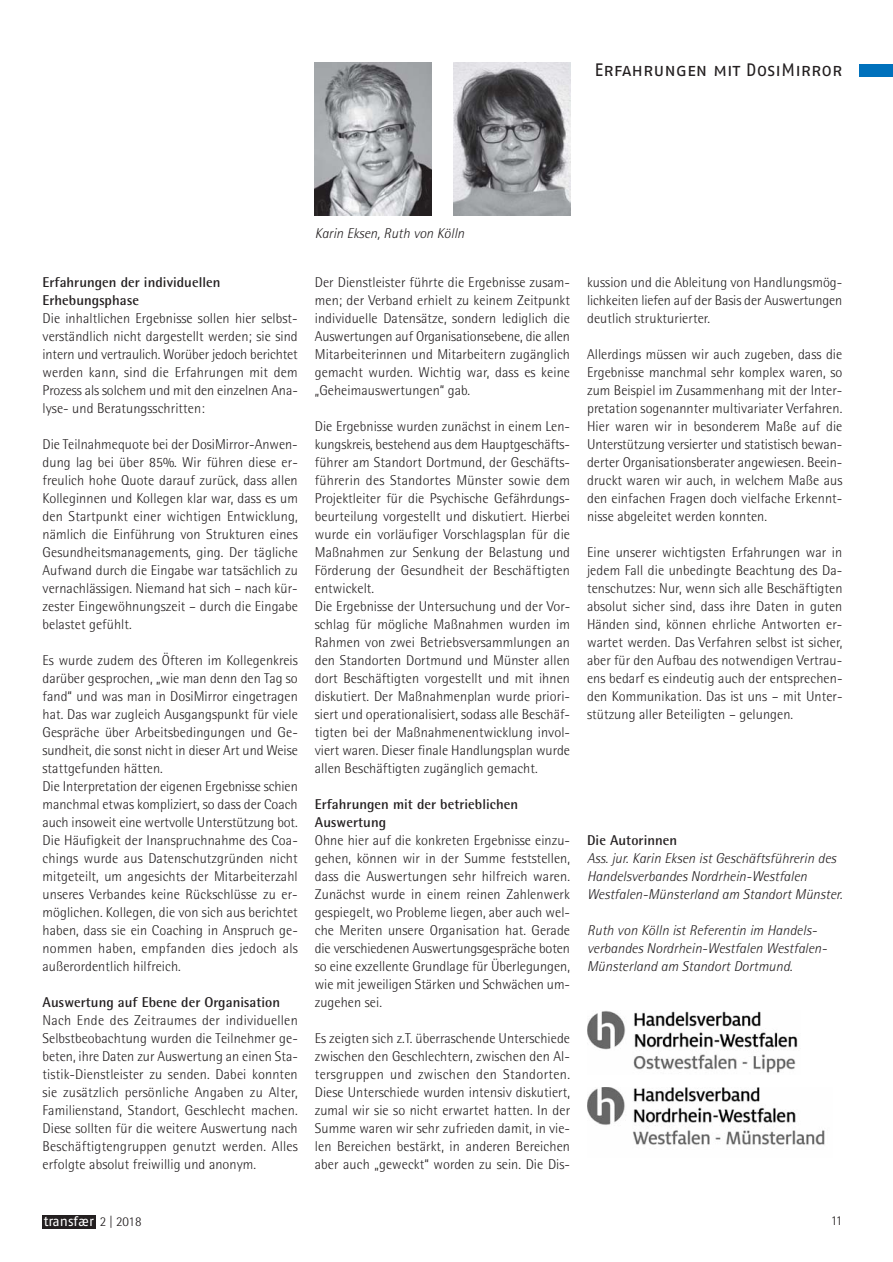
<style>
.page{position:relative;width:893px;height:1262px;background:#fff}
.page>*{position:absolute;margin:0;border:0;box-sizing:border-box;transform-origin:0 0}
.t1{font:18px "Fago No Regular Caps";color:#231f20}
.t2{font:300 14.25px/18px "Rotis Semi Sans";letter-spacing:.005em;color:#231f20;text-align:justify}
.t3{font:italic 300 14.25px/18px "Rotis Semi Sans";letter-spacing:.005em;color:#231f20}
.t4{font:700 14.25px/18px "Rotis Semi Sans";letter-spacing:.005em;color:#231f20}
.t5{font:13.5px "Fago No";color:#fff}
.t6{font:300 13.5px "Rotis Semi Sans";color:#231f20}
.s1{font-family:"Rotis Semi Sans";font-weight:300;color:#231f20}
</style>
<div class="page">
<div style="left:43px;top:1215px;width:53px;height:13px;background:#231f20"></div>
<div style="left:859px;top:64px;width:33px;height:13px;background:#0071bc"></div>
<img style="left:315px;top:62px;width:117px;height:154px">
<img style="left:453px;top:62px;width:117px;height:154px">
<img style="left:587px;top:1011px;width:211px;height:62px">
<img style="left:587px;top:1087px;width:238px;height:58px">
<p class="t1" style="left:594px;top:60px;width:249px">Erfahrungen mit DosiMirror</p>
<p class="t4" style="left:43px;top:273px;width:179px">Erfahrungen der individuellen<br>Erhebungsphase</p>
<p class="t2" style="left:43px;top:309px;width:257px">Die inhaltlichen Ergebnisse sollen hier selbst&shy;verständlich nicht dargestellt werden; sie sind intern und vertraulich. Worüber jedoch berichtet werden kann, sind die Erfahrungen mit dem Prozess als solchem und mit den einzelnen Ana&shy;lyse- und Beratungsschritten:</p>
<p class="t2" style="left:43px;top:435px;width:257px">Die Teilnahmequote bei der DosiMirror-Anwen&shy;dung lag bei über 85%. Wir führen diese er&shy;freulich hohe Quote darauf zurück, dass allen Kolleginnen und Kollegen klar war, dass es um den Startpunkt einer wichtigen Entwicklung, nämlich die Einführung von Strukturen eines Gesundheitsmanagements, ging. Der tägliche Aufwand durch die Eingabe war tatsächlich zu vernachlässigen. Niemand hat sich – nach kür&shy;zester Eingewöhnungszeit – durch die Eingabe belastet gefühlt.</p>
<p class="t2" style="left:43px;top:651px;width:257px;text-align:left">Es wurde zudem des Öfteren im Kollegenkreis darüber gesprochen, „wie man denn den Tag so fand“ und was man in DosiMirror eingetragen hat. Das war zugleich Ausgangspunkt für viele Gespräche über Arbeitsbedingungen und Ge&shy;sundheit, die sonst nicht in dieser Art und Weise stattgefunden hätten.<br>Die Interpretation der eigenen Ergebnisse schien manchmal etwas kompliziert, so dass der Coach auch insoweit eine wertvolle Unterstützung bot.<br>Die Häufigkeit der Inanspruchnahme des Coa&shy;chings wurde aus Datenschutzgründen nicht mitgeteilt, um angesichts der Mitarbeiterzahl unseres Verbandes keine Rückschlüsse zu er&shy;möglichen. Kollegen, die von sich aus berichtet haben, dass sie ein Coaching in Anspruch ge&shy;nommen haben, empfanden dies jedoch als außer ordentlich hilfreich.</p>
<p class="t4" style="left:43px;top:993px;width:239px">Auswertung auf Ebene der Organisation</p>
<p class="t2" style="left:43px;top:1011px;width:257px">Nach Ende des Zeitraumes der individuellen Selbstbeobachtung wurden die Teilnehmer ge&shy;beten, ihre Daten zur Auswertung an einen Sta&shy;tistik-Dienstleister zu senden. Dabei konnten sie zusätzlich persönliche Angaben zu Alter, Fami lienstand, Standort, Geschlecht machen.<br>Diese sollten für die weitere Auswertung nach Beschäftigtengruppen genutzt werden. Alles erfolg te absolut freiwillig und anonym.</p>
<p class="t3" style="left:315px;top:224px;width:151px">Karin Eksen, Ruth von Kölln</p>
<p class="t2" style="left:315px;top:273px;width:257px">Der Dienstleister führte die Ergebnisse zusam&shy;men; der Verband erhielt zu keinem Zeitpunkt individuelle Datensätze, sondern lediglich die Auswertungen auf Organisationsebene, die allen Mitarbeiterinnen und Mitarbeitern zugänglich gemacht wurden. Wichtig war, dass es keine „Geheimauswertungen“ gab.</p>
<p class="t2" style="left:315px;top:417px;width:257px;text-align:left">Die Ergebnisse wurden zunächst in einem Len&shy;kungskreis, bestehend aus dem Hauptgeschäfts&shy;führer am Standort Dortmund, der Geschäfts&shy;führerin des Standortes Münster sowie dem Projektleiter für die Psychische Gefährdungs&shy;beurteilung vorgestellt und diskutiert. Hierbei wurde ein vorläufiger Vorschlagsplan für die Maßnahmen zur Senkung der Belastung und Förderung der Gesundheit der Beschäftigten entwickelt.<br>Die Ergebnisse der Untersuchung und der Vor&shy;schlag für mögliche Maßnahmen wurden im Rahmen von zwei Betriebsversammlungen an den Standorten Dortmund und Münster allen dort Beschäftigten vorgestellt und mit ihnen diskutiert. Der Maßnahmenplan wurde priori&shy;siert und operationalisiert, sodass alle Beschäf&shy;tigten bei der Maßnahmenentwicklung invol&shy;viert waren. Dieser finale Handlungsplan wurde allen Beschäftigten zugänglich gemacht.</p>
<p class="t4" style="left:315px;top:795px;width:205px">Erfahrungen mit der betrieblichen<br>Auswertung</p>
<p class="t2" style="left:315px;top:831px;width:257px">Ohne hier auf die konkreten Ergebnisse einzu&shy;gehen, können wir in der Summe feststellen, dass die Auswertungen sehr hilfreich waren.<br>Zunächst wurde in einem reinen Zahlenwerk gespiegelt, wo Probleme liegen, aber auch wel&shy;che Meriten unsere Organisation hat. Gerade die verschiedenen Auswertungsgespräche boten so eine exzellente Grundlage für Überlegungen, wie mit jeweiligen Stärken und Schwächen um&shy;zugehen sei.</p>
<p class="t2" style="left:315px;top:1029px;width:257px">Es zeigten sich z.T. überraschende Unterschiede zwischen den Geschlechtern, zwischen den Al&shy;tersgruppen und zwischen den Standorten.<br>Diese Unterschiede wurden intensiv diskutiert, zumal wir sie so nicht erwartet hatten. In der Summe waren wir sehr zufrieden damit, in vie&shy;len Bereichen bestärkt, in anderen Bereichen aber auch „geweckt“ worden zu sein. Die Dis-</p>
<p class="t2" style="left:587px;top:273px;width:257px">kussion und die Ableitung von Handlungsmög&shy;lichkeiten liefen auf der Basis der Auswertungen deutlich strukturierter.</p>
<p class="t2" style="left:587px;top:345px;width:257px">Allerdings müssen wir auch zugeben, dass die Ergebnisse manchmal sehr komplex waren, so zum Beispiel im Zusammenhang mit der Inter&shy;pretation sogenannter multivariater Verfahren.<br>Hier waren wir in besonderem Maße auf die Unterstützung versierter und statistisch bewan&shy;derter Organisationsberater angewiesen. Beein&shy;druckt waren wir auch, in welchem Maße aus den einfachen Fragen doch vielfache Erkennt&shy;nisse abgeleitet werden konnten.</p>
<p class="t2" style="left:587px;top:543px;width:257px">Eine unserer wichtigsten Erfahrungen war in jedem Fall die unbedingte Beachtung des Da&shy;tenschutzes: Nur, wenn sich alle Beschäftigten absolut sicher sind, dass ihre Daten in guten Händen sind, können ehrliche Antworten er&shy;wartet werden. Das Verfahren selbst ist sicher, aber für den Aufbau des notwendigen Vertrau&shy;ens bedarf es eindeutig auch der entsprechen&shy;den Kommunikation. Das ist uns – mit Unter&shy;stützung aller Beteiligten – gelungen.</p>
<p class="t4" style="left:587px;top:831px;width:92px">Die Autorinnen</p>
<p class="t3" style="left:587px;top:849px;width:257px">Ass. jur. Karin Eksen ist Geschäftsführerin des<br>Handelsverbandes Nordrhein-Westfalen<br>Westfalen-Münsterland am Standort Münster.</p>
<p class="t3" style="left:587px;top:921px;width:241px">Ruth von Kölln ist Referentin im Handels - verbandes Nordrhein-Westfalen Westfalen-<br>Münsterland am Standort Dortmund.</p>
<p class="t5" style="left:44px;top:1213px;width:99px">transfær <span class="s1">2 | 2018</span></p>
<p class="t6" style="left:830px;top:1212px;width:13px">11</p>
</div>
